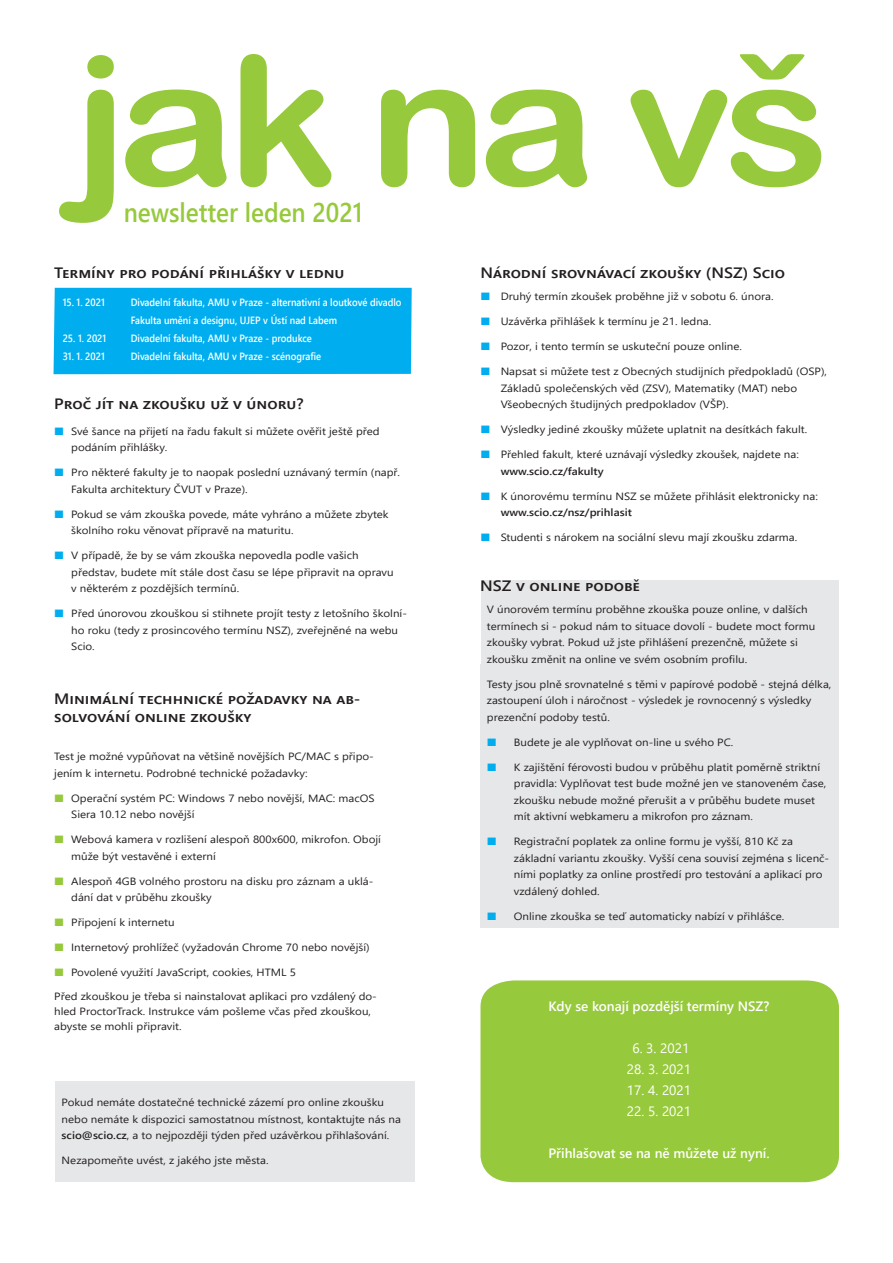
<style>
.page{position:relative;width:893px;height:1263px;background:#fff}
.page>*{position:absolute;margin:0;border:0;box-sizing:border-box;transform-origin:0 0}
.t1{font:180px "Arial Rounded MT Bold";letter-spacing:-.05em;color:#97c93c;scale:1.1 1}
.t2{font:600 27px "Segoe UI";color:#97c93c;scale:.9 1}
.t3{font:600 15px/18px "Segoe UI";color:#231f20;scale:1.1 1}
.t4{font:600 13.5px "Segoe UI";color:#fff}
.t5{font:13.5px "Segoe UI";color:#fff}
.t6{font:10.5px/16.5px "Segoe UI";color:#231f20;scale:1.1 1}
.t7{font:600 10.5px "Segoe UI";color:#fff;scale:.9 1}
.s1{font-weight:600;color:#00aeef}
.s2{font-weight:600;color:#97c93c}
.s3{font-weight:600}
</style>
<div class="page">
<div style="left:480px;top:580px;width:359px;height:348px;background:#e6e7e9"></div>
<div style="left:480px;top:980px;width:359px;height:202px;background:#97c93c"></div>
<div style="left:54px;top:288px;width:358px;height:86px;background:#00aeef"></div>
<div style="left:55px;top:1081px;width:359px;height:100px;background:#e6e7e9"></div>
<p class="t1" style="left:74px;top:15px;width:689px">jak na vš</p>
<p class="t2" style="left:124px;top:187px;width:267px">newsletter leden 2021</p>
<p class="t3" style="left:54px;top:263px;width:266px">Termíny pro podání přihlášky v lednu</p>
<p class="t3" style="left:480px;top:263px;width:278px">Národní srovnávací zkoušky (NSZ) Scio</p>
<p class="t7" style="left:63px;top:292px;width:48px">15. 1. 2021</p>
<p class="t7" style="left:131px;top:292px;width:302px">Divadelní fakulta, AMU v Praze - alternativní a loutkové divadlo</p>
<p class="t7" style="left:131px;top:310px;width:231px">Fakulta umění a designu, UJEP v Ústí nad Labem</p>
<p class="t7" style="left:63px;top:328px;width:50px">25. 1. 2021</p>
<p class="t7" style="left:131px;top:328px;width:203px">Divadelní fakulta, AMU v Praze - produkce</p>
<p class="t7" style="left:63px;top:346px;width:48px">31. 1. 2021</p>
<p class="t7" style="left:131px;top:346px;width:213px">Divadelní fakulta, AMU v Praze - scénografie</p>
<p class="t3" style="left:54px;top:394px;width:228px">Proč jít na zkoušku už v únoru?</p>
<p class="t6" style="left:71px;top:422px;width:282px;text-indent:-17px"><span class="s1">■</span> Své šance na přijetí na řadu fakult si můžete ověřit ještě před podáním přihlášky.</p>
<p class="t6" style="left:71px;top:463px;width:300px;text-indent:-17px"><span class="s1">■</span> Pro některé fakulty je to naopak poslední uznávaný termín (např.<br>Fakulta architektury ČVUT v Praze).</p>
<p class="t6" style="left:71px;top:505px;width:290px;text-indent:-17px"><span class="s1">■</span> Pokud se vám zkouška povede, máte vyhráno a můžete zbytek školního roku věnovat přípravě na maturitu.</p>
<p class="t6" style="left:71px;top:546px;width:295px;text-indent:-17px"><span class="s1">■</span> V případě, že by se vám zkouška nepovedla podle vašich představ, budete mít stále dost času se lépe připravit na opravu v některém z pozdějších termínů.</p>
<p class="t6" style="left:71px;top:604px;width:307px;text-indent:-17px"><span class="s1">■</span> Před únorovou zkouškou si stihnete projít testy z letošního školní&shy;ho roku (tedy z prosincového termínu NSZ), zveřejněné na webu<br>Scio.</p>
<p class="t3" style="left:54px;top:688px;width:280px">Minimální techhnické požadavky na ab&shy;solvování online zkoušky</p>
<p class="t6" style="left:54px;top:747px;width:292px">Test je možné vypůňovat na většině novějších PC/MAC s připo&shy;jením k internetu. Podrobné technické požadavky:</p>
<p class="t6" style="left:71px;top:789px;width:277px;text-indent:-17px"><span class="s2">■</span> Operační systém PC: Windows 7 nebo novější, MAC: macOS<br>Siera 10.12 nebo novější</p>
<p class="t6" style="left:71px;top:830px;width:283px;text-indent:-17px"><span class="s2">■</span> Webová kamera v rozlišení alespoň 800x600, mikrofon. Obojí může být vestavěné i externí</p>
<p class="t6" style="left:71px;top:872px;width:276px;text-indent:-17px"><span class="s2">■</span> Alespoň 4GB volného prostoru na disku pro záznam a uklá&shy;dání dat v průběhu zkoušky</p>
<p class="t6" style="left:54px;top:913px;width:111px"><span class="s2">■</span> Připojení k internetu</p>
<p class="t6" style="left:54px;top:938px;width:288px"><span class="s2">■</span> Internetový prohlížeč (vyžadován Chrome 70 nebo novější)</p>
<p class="t6" style="left:54px;top:963px;width:221px"><span class="s2">■</span> Povolené využití JavaScript, cookies, HTML 5</p>
<p class="t6" style="left:54px;top:988px;width:295px;line-height:15px">Před zkouškou je třeba si nainstalovat aplikaci pro vzdálený do&shy;hled ProctorTrack. Instrukce vám pošleme včas před zkouškou, abyste se mohli připravit.</p>
<p class="t6" style="left:62px;top:1093px;width:310px">Pokud nemáte dostatečné technické zázemí pro online zkoušku nebo nemáte k dispozici samostatnou místnost, kontaktujte nás na <span class="s3">scio@scio.cz</span>, a to nejpozději týden před uzávěrkou přihlašování.</p>
<p class="t6" style="left:62px;top:1151px;width:190px">Nezapomeňte uvést, z jakého jste města.</p>
<p class="t6" style="left:480px;top:287px;width:268px"><span class="s1">■</span> Druhý termín zkoušek proběhne již v sobotu 6. února.</p>
<p class="t6" style="left:480px;top:312px;width:211px"><span class="s1">■</span> Uzávěrka přihlášek k termínu je 21. ledna.</p>
<p class="t6" style="left:480px;top:337px;width:239px"><span class="s1">■</span> Pozor, i tento termín se uskuteční pouze online.</p>
<p class="t6" style="left:501px;top:362px;width:298px;text-indent:-20px"><span class="s1">■</span> Napsat si můžete test z Obecných studijních předpokladů (OSP),<br>Základů společenských věd (ZSV), Matematiky (MAT) nebo<br>Všeobecných študijných predpokladov (VŠP).</p>
<p class="t6" style="left:480px;top:420px;width:298px"><span class="s1">■</span> Výsledky jediné zkoušky můžete uplatnit na desítkách fakult.</p>
<p class="t6" style="left:501px;top:445px;width:273px;text-indent:-20px"><span class="s1">■</span> Přehled fakult, které uznávají výsledky zkoušek, najdete na: <span class="s3">www.scio.cz/fakulty</span></p>
<p class="t6" style="left:501px;top:487px;width:290px;text-indent:-20px"><span class="s1">■</span> K únorovému termínu NSZ se můžete přihlásit elektronicky na: <span class="s3">www.scio.cz/nsz/prihlasit</span></p>
<p class="t6" style="left:480px;top:528px;width:289px"><span class="s1">■</span> Studenti s nárokem na sociální slevu mají zkoušku zdarma.</p>
<p class="t3" style="left:480px;top:576px;width:147px">NSZ v online podobě</p>
<p class="t6" style="left:487px;top:600px;width:300px">V únorovém termínu proběhne zkouška pouze online, v dalších termínech si - pokud nám to situace dovolí - budete moct formu zkoušky vybrat. Pokud už jste přihlášení prezenčně, můžete si zkoušku změnit na online ve svém osobním profilu.</p>
<p class="t6" style="left:487px;top:675px;width:315px">Testy jsou plně srovnatelné s těmi v papírové podobě - stejná délka, zastoupení úloh i náročnost - výsledek je rovnocenný s výsledky prezenční podoby testů.</p>
<p class="t6" style="left:487px;top:733px;width:226px"><span class="s1">■</span> Budete je ale vyplňovat on-line u svého PC.</p>
<p class="t6" style="left:514px;top:758px;width:286px;text-indent:-27px"><span class="s1">■</span> K zajištění férovosti budou v průběhu platit poměrně striktní pravidla: Vyplňovat test bude možné jen ve stanoveném čase, zkoušku nebude možné přerušit a v průběhu budete muset mít aktivní webkameru a mikrofon pro záznam.</p>
<p class="t6" style="left:514px;top:832px;width:288px;text-indent:-27px"><span class="s1">■</span> Registrační poplatek za online formu je vyšší, 810 Kč za základní variantu zkoušky. Vyšší cena souvisí zejména s licenč&shy;ními poplatky za online prostředí pro testování a aplikací pro vzdálený dohled.</p>
<p class="t6" style="left:487px;top:907px;width:272px"><span class="s1">■</span> Online zkouška se teď automaticky nabízí v přihlášce.</p>
<p class="t4" style="left:548px;top:994px;width:222px">Kdy se konají pozdější termíny NSZ?</p>
<p class="t5" style="left:632px;top:1036px;width:58px">6. 3. 2021</p>
<p class="t5" style="left:627px;top:1057px;width:66px">28. 3. 2021</p>
<p class="t5" style="left:627px;top:1078px;width:66px">17. 4. 2021</p>
<p class="t5" style="left:627px;top:1099px;width:66px">22. 5. 2021</p>
<p class="t4" style="left:548px;top:1141px;width:223px">Přihlašovat se na ně můžete už nyní.</p>
</div>
